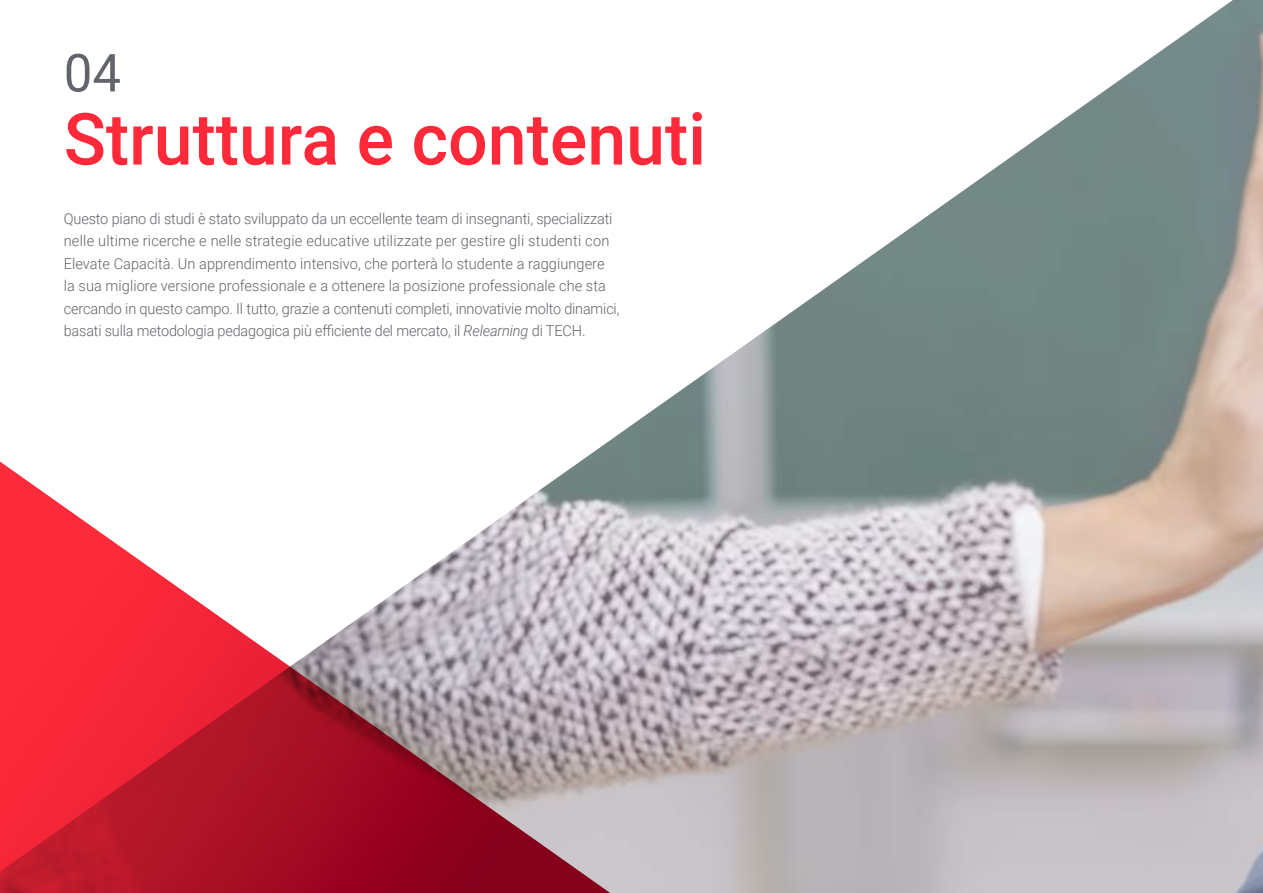
<style>
.page{position:relative;width:1263px;height:893px;background:#fff}
.page>*{position:absolute;margin:0;border:0;box-sizing:border-box;transform-origin:0 0}
.t1{font:500 72px "Roboto";color:#ff293a}
.t2{font:52.5px "Roboto";color:#61646a}
.t3{font:300 15px/22.5px "Roboto";letter-spacing:-.005em;color:#61646a}
.s1{font-style:italic}
</style>
<div class="page">
<img style="left:602px;top:0;width:661px;height:893px">
<svg style="left:0;top:446px;width:640px;height:447px"></svg>
<h2 class="t2" style="left:64px;top:36px;width:59px">04</h2>
<h1 class="t1" style="left:64px;top:89px;width:644px">Struttura e contenuti</h1>
<p class="t3" style="left:64px;top:207px;width:557px">Questo piano di studi è stato sviluppato da un eccellente team di insegnanti, specializzati nelle ultime ricerche e nelle strategie educative utilizzate per gestire gli studenti con Elevate Capacità. Un apprendimento intensivo, che porterà lo studente a raggiungere la sua migliore versione professionale e a ottenere la posizione professionale che sta cercando in questo campo. Il tutto, grazie a contenuti completi, innovativie molto dinamici, basati sulla metodologia pedagogica più efficiente del mercato, il <span class="s1">Relearning</span> di TECH.</p>
</div>
